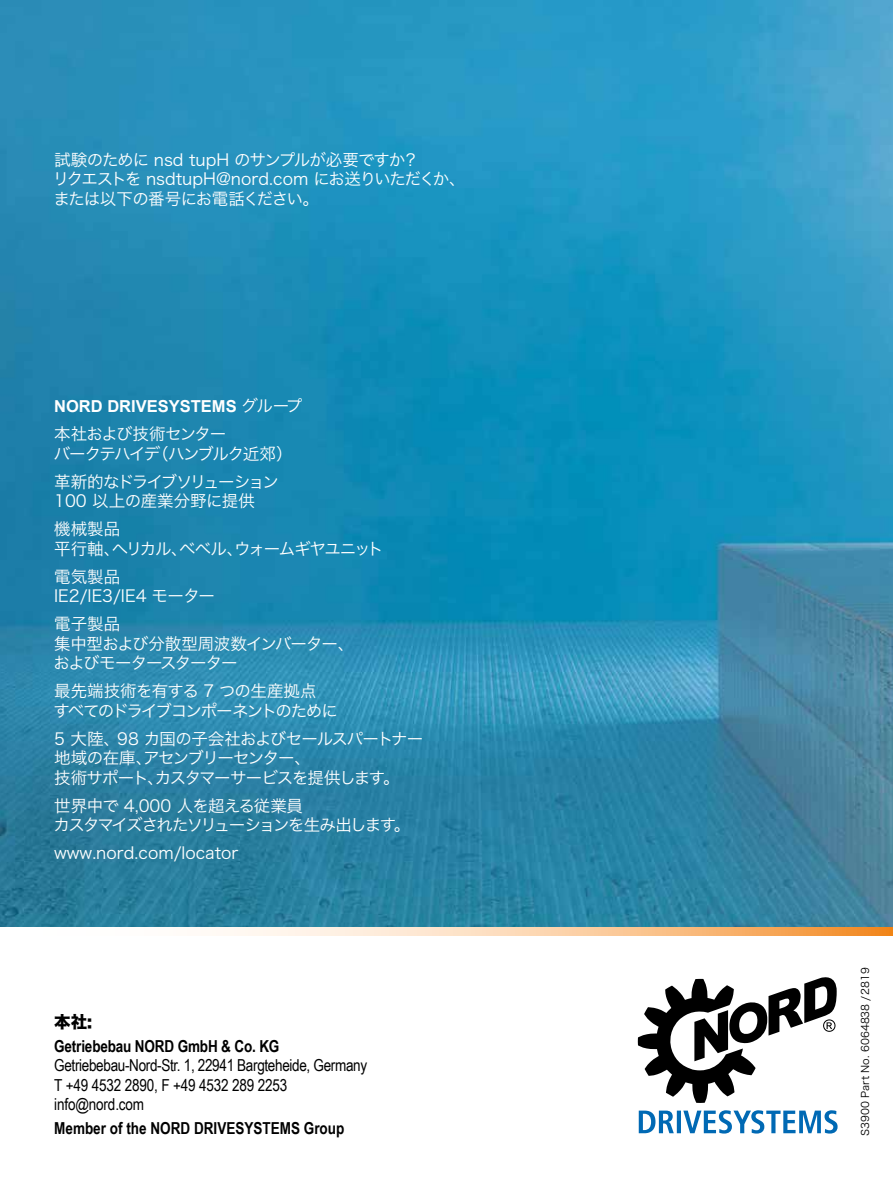
<style>
.page{position:relative;width:893px;height:1188px;background:#fff}
.page>*{position:absolute;margin:0;border:0;box-sizing:border-box;transform-origin:0 0}
.t1{font:16.5px/19.5px "Hira Kaku Pro W3";letter-spacing:-.055em;color:#fff}
.t2{font:16.5px/19.5px "Arial Narrow";letter-spacing:-.02em;color:#000}
.t3{font:16.5px/19.5px "Hira Kaku Pro W3";letter-spacing:-.075em;color:#fff}
.t4{font:700 16.5px "Arial Narrow";color:#000}
.t5{font:16.5px/19.5px "Hira Kaku Pro W3";color:#fff}
.t6{font:16.5px/19.5px "Hira Kaku Pro W3";letter-spacing:-.03em;color:#fff}
.t7{font:16.5px/19.5px "Hira Kaku Pro W3";letter-spacing:-.085em;color:#fff}
.t8{font:700 16.5px "Arial";color:#fff}
.t9{font:16.5px "Hira Kaku Std W8";color:#000}
.t10{font:10.5px "Hira Kaku Pro W3";color:#000}
.s1{font-family:"Hira Kaku Pro W3";font-weight:400}
</style>
<div class="page">
<svg style="left:212px;top:927px;width:681px;height:8px;background:#facda0"></svg>
<svg style="left:639px;top:1110px;width:199px;height:24px"></svg>
<svg style="left:638px;top:977px;width:199px;height:126px"></svg>
<img style="left:0;top:0;width:893px;height:927px">
<p class="t1" style="left:53px;top:149px;width:414px">試験のために nsd tupH のサンプルが必要ですか？<br>リクエストを nsdtupH@nord.com にお送りいただくか、または以下の番号にお電話ください。</p>
<p class="t8" style="left:54px;top:396px;width:250px">NORD DRIVESYSTEMS <span class="s1">グループ</span></p>
<p class="t7" style="left:54px;top:423px;width:240px">本社および技術センター<br>バークテハイデ（ハンブルク近郊）</p>
<p class="t6" style="left:54px;top:471px;width:226px">革新的なドライブソリューション<br>100 以上の産業分野に提供</p>
<p class="t3" style="left:54px;top:518px;width:331px">機械製品<br>平行軸、ヘリカル、ベベル、ウォームギヤユニット</p>
<p class="t5" style="left:54px;top:566px;width:162px">電気製品<br>IE2/IE3/IE4 モーター</p>
<p class="t1" style="left:54px;top:613px;width:302px">電子製品<br>集中型および分散型周波数インバーター、およびモータースターター</p>
<p class="t1" style="left:54px;top:680px;width:286px">最先端技術を有する 7 つの生産拠点<br>すべてのドライブコンポーネントのために</p>
<p class="t1" style="left:54px;top:728px;width:370px">5 大陸、98 カ国の子会社およびセールスパートナー地域の在庫、アセンブリーセンター、<br>技術サポート、カスタマーサービスを提供します。</p>
<p class="t3" style="left:53px;top:795px;width:359px">世界中で 4,000 人を超える従業員<br>カスタマイズされたソリューションを生み出します。</p>
<p class="t5" style="left:54px;top:842px;width:186px">www.nord.com/locator</p>
<p class="t9" style="left:54px;top:1013px;width:39px">本社:</p>
<p class="t4" style="left:54px;top:1034px;width:227px">Getriebebau NORD GmbH &amp; Co. KG</p>
<p class="t2" style="left:54px;top:1055px;width:314px">Getriebebau-Nord-Str. 1, 22941 Bargteheide, Germany<br>T +49 4532 2890, F +49 4532 289 2253 info@nord.com</p>
<p class="t4" style="left:54px;top:1116px;width:292px">Member of the NORD DRIVESYSTEMS Group</p>
<p class="t10" style="left:856px;top:1136px;width:170px;rotate:-90deg">S3900 Part No. 6064838 /2819</p>
</div>
